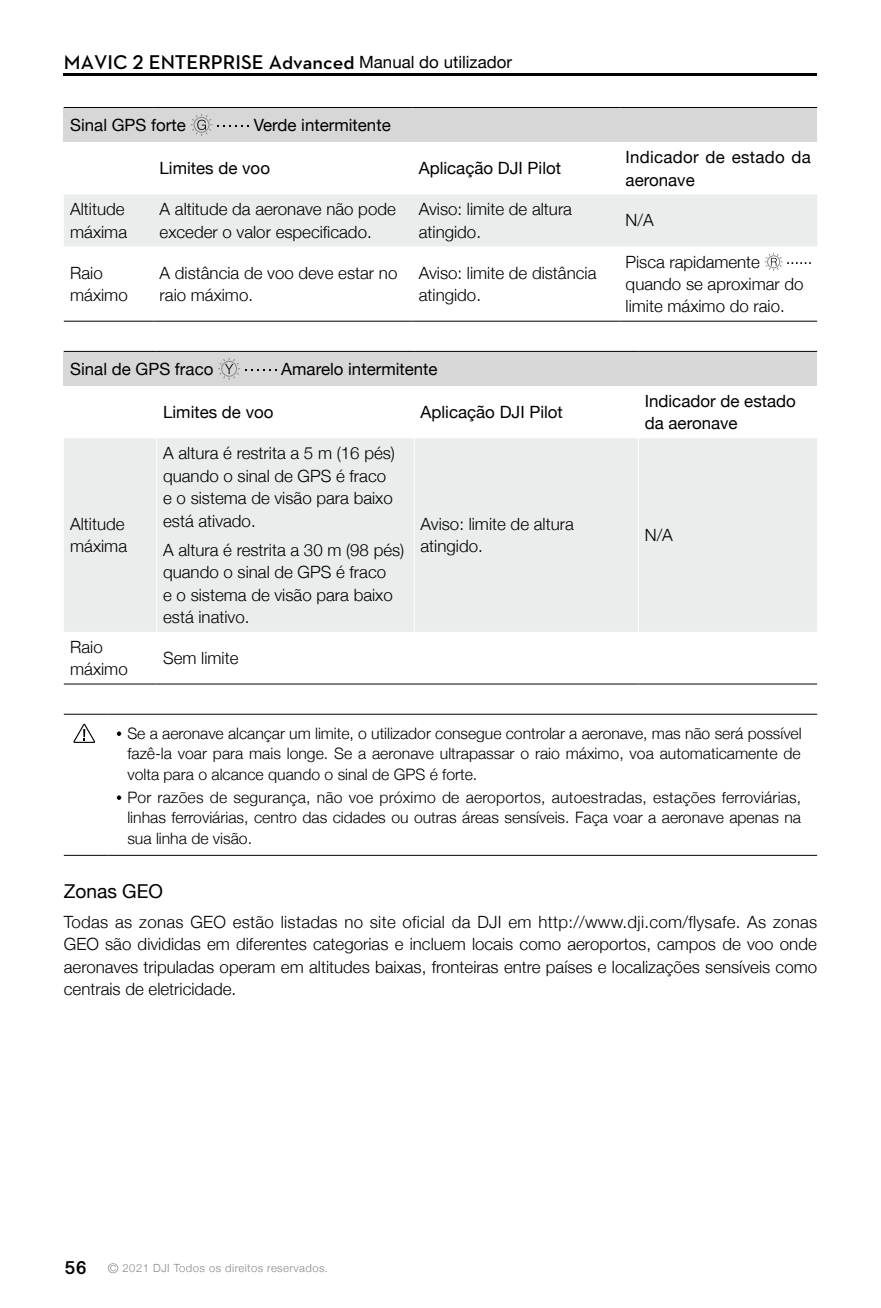
<style>
.page{position:relative;width:881px;height:1308px;background:#fff}
.page>*{position:absolute;margin:0;border:0;box-sizing:border-box;transform-origin:0 0}
.t1{font:600 20.25px "Dji";color:#000}
.t2{font:19.12px "Helvetica Neue";color:#000}
.t3{font:300 16.88px/22.5px "Helvetica Neue";color:#000}
.t4{font:16.88px/22.5px "Helvetica Neue";color:#000}
.t5{font:300 15.75px/20.2px "Helvetica Neue";color:#000;text-align:justify}
.t6{font:700 15.75px "Gujarati Sangam MN";color:#000}
.t7{font:300 11.25px "Helvetica Neue";letter-spacing:.04em;color:#898989}
.s1{font-family:"Helvetica Neue";font-weight:400;font-size:16.88px}
.s2{font-size:13.5px}
</style>
<div class="page">
<hr style="left:64px;top:74px;width:752px;height:2px;background:#000">
<div style="left:64px;top:107px;width:752px;height:35px;background:#d7d7d8"></div>
<div style="left:64px;top:194px;width:752px;height:52px;background:#ebecec"></div>
<hr style="left:64px;top:107px;width:89px;height:1px;background:#000">
<hr style="left:153px;top:107px;width:259px;height:1px;background:#000">
<hr style="left:412px;top:107px;width:207px;height:1px;background:#000">
<hr style="left:619px;top:107px;width:197px;height:1px;background:#000">
<hr style="left:64px;top:321px;width:89px;height:1px;background:#000">
<hr style="left:153px;top:321px;width:259px;height:1px;background:#000">
<hr style="left:412px;top:321px;width:207px;height:1px;background:#000">
<hr style="left:619px;top:321px;width:197px;height:1px;background:#000">
<svg style="left:190px;top:114px;width:59px;height:22px"></svg>
<svg style="left:764px;top:253px;width:46px;height:18px"></svg>
<div style="left:64px;top:351px;width:752px;height:35px;background:#d7d7d8"></div>
<div style="left:64px;top:438px;width:752px;height:194px;background:#ebecec"></div>
<hr style="left:64px;top:351px;width:93px;height:1px;background:#000">
<hr style="left:157px;top:351px;width:257px;height:1px;background:#000">
<hr style="left:414px;top:351px;width:224px;height:1px;background:#000">
<hr style="left:638px;top:351px;width:178px;height:1px;background:#000">
<hr style="left:156px;top:438px;width:1px;height:194px;background:#fff">
<hr style="left:413px;top:438px;width:1px;height:194px;background:#fff">
<hr style="left:637px;top:438px;width:1px;height:194px;background:#fff">
<hr style="left:64px;top:683px;width:93px;height:1px;background:#000">
<hr style="left:157px;top:683px;width:257px;height:1px;background:#000">
<hr style="left:414px;top:683px;width:224px;height:1px;background:#000">
<hr style="left:638px;top:683px;width:178px;height:1px;background:#000">
<svg style="left:218px;top:358px;width:58px;height:22px"></svg>
<hr style="left:64px;top:714px;width:43px;height:1px;background:#000">
<hr style="left:107px;top:714px;width:709px;height:1px;background:#000">
<hr style="left:64px;top:855px;width:43px;height:1px;background:#000">
<hr style="left:107px;top:855px;width:709px;height:1px;background:#000">
<svg style="left:73px;top:724px;width:22px;height:19px"></svg>
<svg style="left:117px;top:731px;width:4px;height:5px"></svg>
<svg style="left:117px;top:795px;width:4px;height:5px"></svg>
<p class="t1" style="left:64px;top:52px;width:449px">MAVIC 2 ENTERPRISE Advanced <span class="s1">Manual do utilizador</span></p>
<p class="t4" style="left:70px;top:115px;width:117px">Sinal GPS forte</p>
<p class="t4" style="left:253px;top:115px;width:138px">Verde intermitente</p>
<p class="t4" style="left:159px;top:158px;width:112px">Limites de voo</p>
<p class="t4" style="left:418px;top:158px;width:144px">Aplicação DJI Pilot</p>
<p class="t4" style="left:625px;top:147px;width:187px">Indicador de estado da aeronave</p>
<p class="t3" style="left:70px;top:197px;width:58px">Altitude máxima</p>
<p class="t3" style="left:159px;top:197px;width:238px">A altitude da aeronave não pode exceder o valor especificado.</p>
<p class="t3" style="left:418px;top:197px;width:155px">Aviso: limite de altura atingido.</p>
<p class="t3" style="left:625px;top:208px;width:30px">N/A</p>
<p class="t3" style="left:70px;top:260px;width:59px">Raio máximo</p>
<p class="t3" style="left:159px;top:260px;width:239px">A distância de voo deve estar no raio máximo.</p>
<p class="t3" style="left:418px;top:260px;width:179px">Aviso: limite de distância atingido.</p>
<p class="t3" style="left:625px;top:249px;width:179px">Pisca rapidamente quando se aproximar do limite máximo do raio.</p>
<p class="t4" style="left:70px;top:358px;width:145px">Sinal de GPS fraco</p>
<p class="t4" style="left:281px;top:358px;width:158px">Amarelo intermitente</p>
<p class="t4" style="left:163px;top:402px;width:112px">Limites de voo</p>
<p class="t4" style="left:420px;top:402px;width:144px">Aplicação DJI Pilot</p>
<p class="t4" style="left:644px;top:391px;width:152px">Indicador de estado da aeronave</p>
<p class="t3" style="left:70px;top:511px;width:58px">Altitude máxima</p>
<p class="t3" style="left:163px;top:440px;width:233px">A altura é restrita a 5 m (16 pés) quando o sinal de GPS é fraco e o sistema de visão para baixo está ativado.</p>
<p class="t3" style="left:163px;top:537px;width:243px">A altura é restrita a 30 m (98 pés) quando o sinal de GPS é fraco<br>e o sistema de visão para baixo está inativo.</p>
<p class="t3" style="left:70px;top:634px;width:59px">Raio máximo</p>
<p class="t3" style="left:163px;top:645px;width:77px">Sem limite</p>
<p class="t3" style="left:420px;top:511px;width:155px">Aviso: limite de altura atingido.</p>
<p class="t3" style="left:644px;top:522px;width:30px">N/A</p>
<p class="t5" style="left:127px;top:722px;width:675px">Se a aeronave alcançar um limite, o utilizador consegue controlar a aeronave, mas não será possível fazê-la voar para mais longe. Se a aeronave ultrapassar o raio máximo, voa automaticamente de volta para o alcance quando o sinal de GPS é forte.</p>
<p class="t5" style="left:127px;top:786px;width:675px">Por razões de segurança, não voe próximo de aeroportos, autoestradas, estações ferroviárias, linhas ferroviárias, centro das cidades ou outras áreas sensíveis. Faça voar a aeronave apenas na sua linha de visão.</p>
<p class="t2" style="left:64px;top:877px;width:101px">Zonas GEO</p>
<p class="t3" style="left:64px;top:909px;width:754px;text-align:justify">Todas as zonas GEO estão listadas no site oficial da DJI em http://www.dji.com/flysafe. As zonas GEO são divididas em diferentes categorias e incluem locais como aeroportos, campos de voo onde aeronaves tripuladas operam em altitudes baixas, fronteiras entre países e localizações sensíveis como centrais de eletricidade.</p>
<p class="t6" style="left:64px;top:1259px;width:23px">56</p>
<p class="t7" style="left:108px;top:1259px;width:222px"><span class="s2">©</span> 2021 DJI Todos os direitos reservados.</p>
</div>
